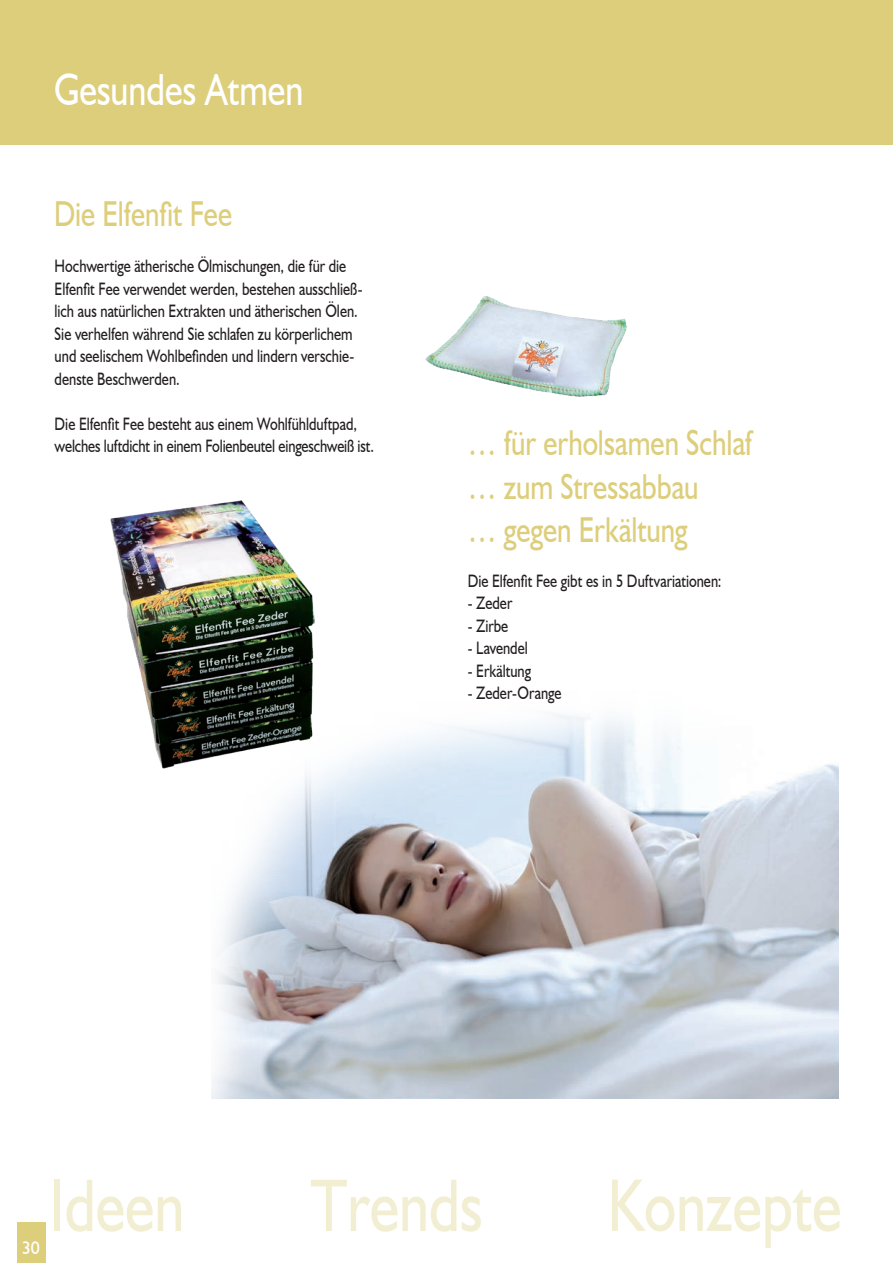
<style>
.page{position:relative;width:893px;height:1263px;background:#fff}
.page>*{position:absolute;margin:0;border:0;box-sizing:border-box;transform-origin:0 0}
.t1{font:75px "Humanist 521 BT";color:#f2eed2;scale:.8 1}
.t2{font:45px "Humanist 521 BT";color:#fff;scale:.8 1}
.t3{font:36px/43.2px "Humanist 521 BT";letter-spacing:-.005em;color:#ddce7b;scale:.8 1}
.t4{font:18px/22.5px "Humanist 521 BT";color:#231f20;scale:.8 1}
.t5{font:18px "Humanist 521 BT";color:#fff}
</style>
<div class="page">
<div style="left:17px;top:1222px;width:28px;height:41px;background:#ddce7b"></div>
<div style="left:0;top:0;width:893px;height:145px;background:#ddce7b"></div>
<img style="left:425px;top:296px;width:202px;height:100px">
<img style="left:211px;top:714px;width:628px;height:385px">
<img style="left:110px;top:501px;width:205px;height:268px">
<h2 class="t2" style="left:54px;top:61px;width:313px">Gesundes Atmen</h2>
<h3 class="t3" style="left:54px;top:191px;width:224px">Die Elfenfit Fee</h3>
<p class="t4" style="left:55px;top:255px;width:386px">Hochwertige ätherische Ölmischungen, die für die Elfenfit Fee verwendet werden, bestehen ausschließ&shy;lich aus natürlichen Extrakten und ätherischen Ölen.<br>Sie verhelfen während Sie schlafen zu körperlichem und seelischem Wohlbefinden und lindern verschie&shy;denste Beschwerden.</p>
<p class="t4" style="left:55px;top:412px;width:401px">Die Elfenfit Fee besteht aus einem Wohlfühlduftpad, welches luftdicht in einem Folienbeutel eingeschweiß ist.</p>
<h3 class="t3" style="left:468px;top:421px;width:358px">… für erholsamen Schlaf … zum Stressabbau<br>… gegen Erkältung</h3>
<p class="t4" style="left:468px;top:569px;width:319px">Die Elfenfit Fee gibt es in 5 Duftvariationen:</p>
<p class="t4" style="left:468px;top:592px;width:57px">- Zeder</p>
<p class="t4" style="left:468px;top:614px;width:52px">- Zirbe</p>
<p class="t4" style="left:468px;top:637px;width:77px">- Lavendel</p>
<p class="t4" style="left:468px;top:659px;width:81px">- Erkältung</p>
<p class="t4" style="left:468px;top:682px;width:119px">- Zeder-Orange</p>
<p class="t5" style="left:22px;top:1236px;width:20px">30</p>
<h1 class="t1" style="left:50px;top:1159px;width:170px">Ideen</h1>
<h1 class="t1" style="left:310px;top:1159px;width:217px">Trends</h1>
<h1 class="t1" style="left:607px;top:1159px;width:294px">Konzepte</h1>
</div>
